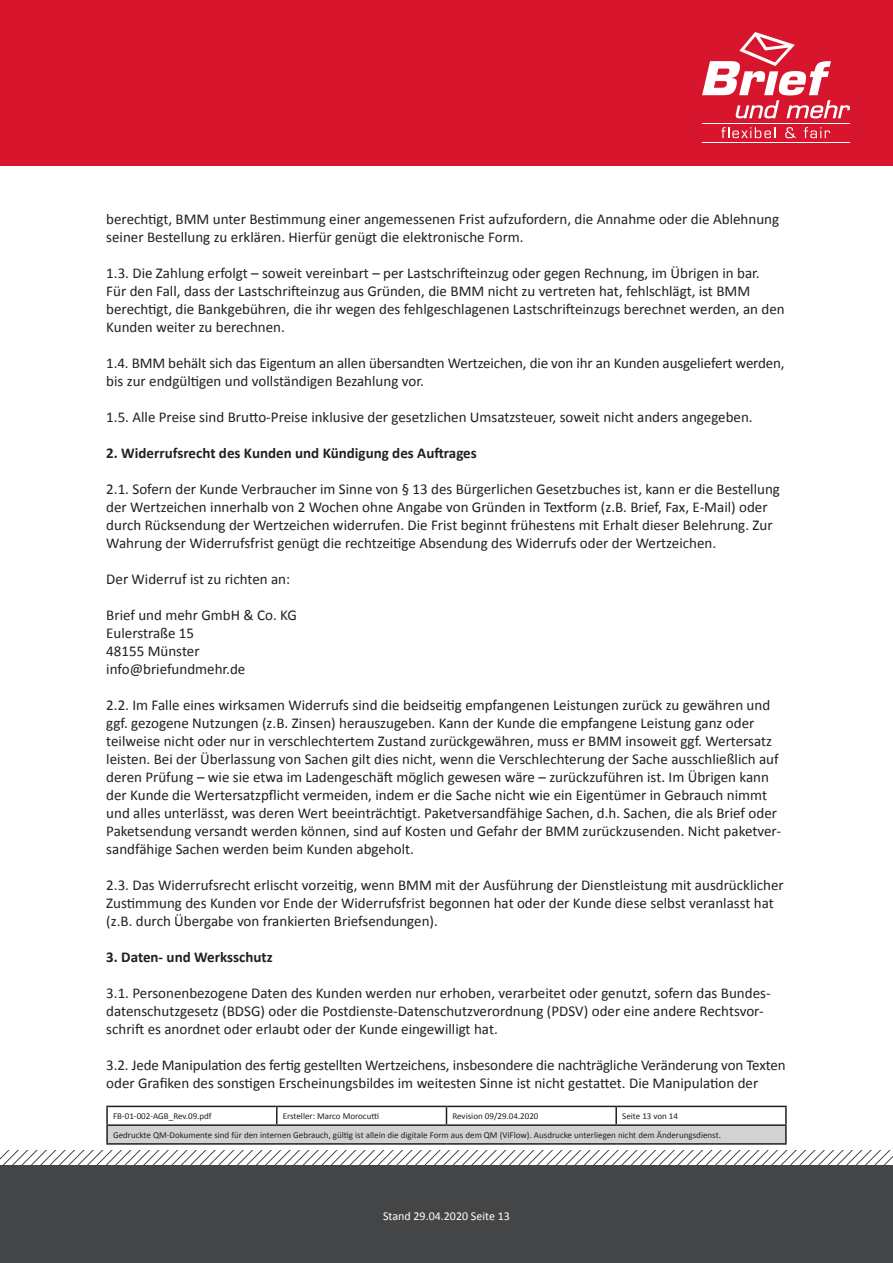
<style>
.page{position:relative;width:893px;height:1263px;background:#fff}
.page>*{position:absolute;margin:0;border:0;box-sizing:border-box;transform-origin:0 0}
.t1{font:15px/18px "Calibri";color:#231f20}
.t2{font:700 15px "Calibri";color:#231f20}
.t3{font:12px "Calibri";color:#fff}
.t4{font:9px/18.8px "Calibri";color:#231f20}
</style>
<div class="page">
<div style="left:0;top:1165px;width:893px;height:98px;background:#444547"></div>
<svg style="left:0;top:1150px;width:893px;height:15px"></svg>
<div style="left:0;top:0;width:893px;height:166px;background:#d7162e"></div>
<svg style="left:702px;top:32px;width:148px;height:86px"></svg>
<hr style="left:702px;top:124px;width:148px;height:1px;background:#fff">
<hr style="left:702px;top:142px;width:148px;height:1px;background:#fff">
<svg style="left:721px;top:127px;width:54px;height:11px"></svg>
<svg style="left:785px;top:127px;width:11px;height:11px"></svg>
<svg style="left:804px;top:127px;width:26px;height:11px"></svg>
<div style="left:107px;top:1125px;width:679px;height:19px;background:#d1d2d4"></div>
<hr style="left:106px;top:1106px;width:171px;height:1px;background:#231f20">
<hr style="left:277px;top:1106px;width:169px;height:1px;background:#231f20">
<svg style="left:276px;top:1107px;width:2px;height:17px"></svg>
<hr style="left:446px;top:1106px;width:170px;height:1px;background:#231f20">
<svg style="left:446px;top:1107px;width:1px;height:17px"></svg>
<hr style="left:616px;top:1106px;width:171px;height:1px;background:#231f20">
<svg style="left:615px;top:1107px;width:2px;height:17px"></svg>
<hr style="left:106px;top:1124px;width:171px;height:2px;background:#231f20">
<svg style="left:106px;top:1107px;width:2px;height:36px"></svg>
<hr style="left:277px;top:1124px;width:169px;height:2px;background:#231f20">
<hr style="left:446px;top:1124px;width:170px;height:2px;background:#231f20">
<hr style="left:616px;top:1124px;width:171px;height:2px;background:#231f20">
<svg style="left:785px;top:1107px;width:2px;height:36px"></svg>
<hr style="left:106px;top:1143px;width:171px;height:2px;background:#231f20">
<hr style="left:277px;top:1143px;width:169px;height:2px;background:#231f20">
<hr style="left:446px;top:1143px;width:170px;height:2px;background:#231f20">
<hr style="left:616px;top:1143px;width:171px;height:2px;background:#231f20">
<p class="t1" style="left:106px;top:210px;width:674px">berechtigt, BMM unter Bestimmung einer angemessenen Frist aufzufordern, die Annahme oder die Ablehnung seiner Bestellung zu erklären. Hierfür genügt die elektronische Form.</p>
<p class="t1" style="left:106px;top:264px;width:680px">1.3. Die Zahlung erfolgt – soweit vereinbart – per Lastschrifteinzug oder gegen Rechnung, im Übrigen in bar.<br>Für den Fall, dass der Lastschrifteinzug aus Gründen, die BMM nicht zu vertreten hat, fehlschlägt, ist BMM berechtigt, die Bankgebühren, die ihr wegen des fehlgeschlagenen Lastschrifteinzugs berechnet werden, an den Kunden weiter zu berechnen.</p>
<p class="t1" style="left:106px;top:354px;width:680px">1.4. BMM behält sich das Eigentum an allen übersandten Wertzeichen, die von ihr an Kunden ausgeliefert werden, bis zur endgültigen und vollständigen Bezahlung vor.</p>
<p class="t1" style="left:106px;top:408px;width:648px">1.5. Alle Preise sind Brutto-Preise inklusive der gesetzlichen Umsatzsteuer, soweit nicht anders angegeben.</p>
<p class="t2" style="left:106px;top:443px;width:372px">2. Widerrufsrecht des Kunden und Kündigung des Auftrages</p>
<p class="t1" style="left:106px;top:480px;width:675px">2.1. Sofern der Kunde Verbraucher im Sinne von § 13 des Bürgerlichen Gesetzbuches ist, kann er die Bestellung der Wertzeichen innerhalb von 2 Wochen ohne Angabe von Gründen in Textform (z.B. Brief, Fax, E-Mail) oder durch Rücksendung der Wertzeichen widerrufen. Die Frist beginnt frühestens mit Erhalt dieser Belehrung. Zur Wahrung der Widerrufsfrist genügt die rechtzeitige Absendung des Widerrufs oder der Wertzeichen.</p>
<p class="t1" style="left:106px;top:570px;width:185px">Der Widerruf ist zu richten an:</p>
<p class="t1" style="left:106px;top:606px;width:192px">Brief und mehr GmbH &amp; Co. KG<br>Eulerstraße 15<br>48155 Münster info@briefundmehr.de</p>
<p class="t1" style="left:106px;top:696px;width:676px">2.2. Im Falle eines wirksamen Widerrufs sind die beidseitig empfangenen Leistungen zurück zu gewähren und ggf. gezogene Nutzungen (z.B. Zinsen) herauszugeben. Kann der Kunde die empfangene Leistung ganz oder teilweise nicht oder nur in verschlechtertem Zustand zurückgewähren, muss er BMM insoweit ggf. Wertersatz leisten. Bei der Überlassung von Sachen gilt dies nicht, wenn die Verschlechterung der Sache ausschließlich auf deren Prüfung – wie sie etwa im Ladengeschäft möglich gewesen wäre – zurückzuführen ist. Im Übrigen kann der Kunde die Wertersatzpflicht vermeiden, indem er die Sache nicht wie ein Eigentümer in Gebrauch nimmt und alles unterlässt, was deren Wert beeinträchtigt. Paketversandfähige Sachen, d.h. Sachen, die als Brief oder Paketsendung versandt werden können, sind auf Kosten und Gefahr der BMM zurückzusenden. Nicht paketver&shy;sandfähige Sachen werden beim Kunden abgeholt.</p>
<p class="t1" style="left:106px;top:876px;width:679px">2.3. Das Widerrufsrecht erlischt vorzeitig, wenn BMM mit der Ausführung der Dienstleistung mit ausdrücklicher<br>Zustimmung des Kunden vor Ende der Widerrufsfrist begonnen hat oder der Kunde diese selbst veranlasst hat (z.B. durch Übergabe von frankierten Briefsendungen).</p>
<p class="t2" style="left:106px;top:947px;width:168px">3. Daten- und Werksschutz</p>
<p class="t1" style="left:106px;top:984px;width:666px">3.1. Personenbezogene Daten des Kunden werden nur erhoben, verarbeitet oder genutzt, sofern das Bundes&shy;datenschutzgesetz (BDSG) oder die Postdienste-Datenschutzverordnung (PDSV) oder eine andere Rechtsvor&shy;schrift es anordnet oder erlaubt oder der Kunde eingewilligt hat.</p>
<p class="t1" style="left:106px;top:1056px;width:681px">3.2. Jede Manipulation des fertig gestellten Wertzeichens, insbesondere die nachträgliche Veränderung von Texten oder Grafiken des sonstigen Erscheinungsbildes im weitesten Sinne ist nicht gestattet. Die Manipulation der</p>
<p class="t4" style="left:113px;top:1107px;width:100px">FB-01-002-AGB_Rev.09.pdf</p>
<p class="t4" style="left:283px;top:1107px;width:98px">Ersteller: Marco Morocutti</p>
<p class="t4" style="left:452px;top:1107px;width:88px">Revision 09/29.04.2020</p>
<p class="t4" style="left:113px;top:1107px;width:609px;text-indent:509px">Seite 13 von 14<br>Gedruckte QM-Dokumente sind für den internen Gebrauch, gültig ist allein die digitale Form aus dem QM (ViFlow). Ausdrucke unterliegen nicht dem Änderungsdienst.</p>
<p class="t3" style="left:383px;top:1209px;width:128px">Stand 29.04.2020 Seite 13</p>
</div>
